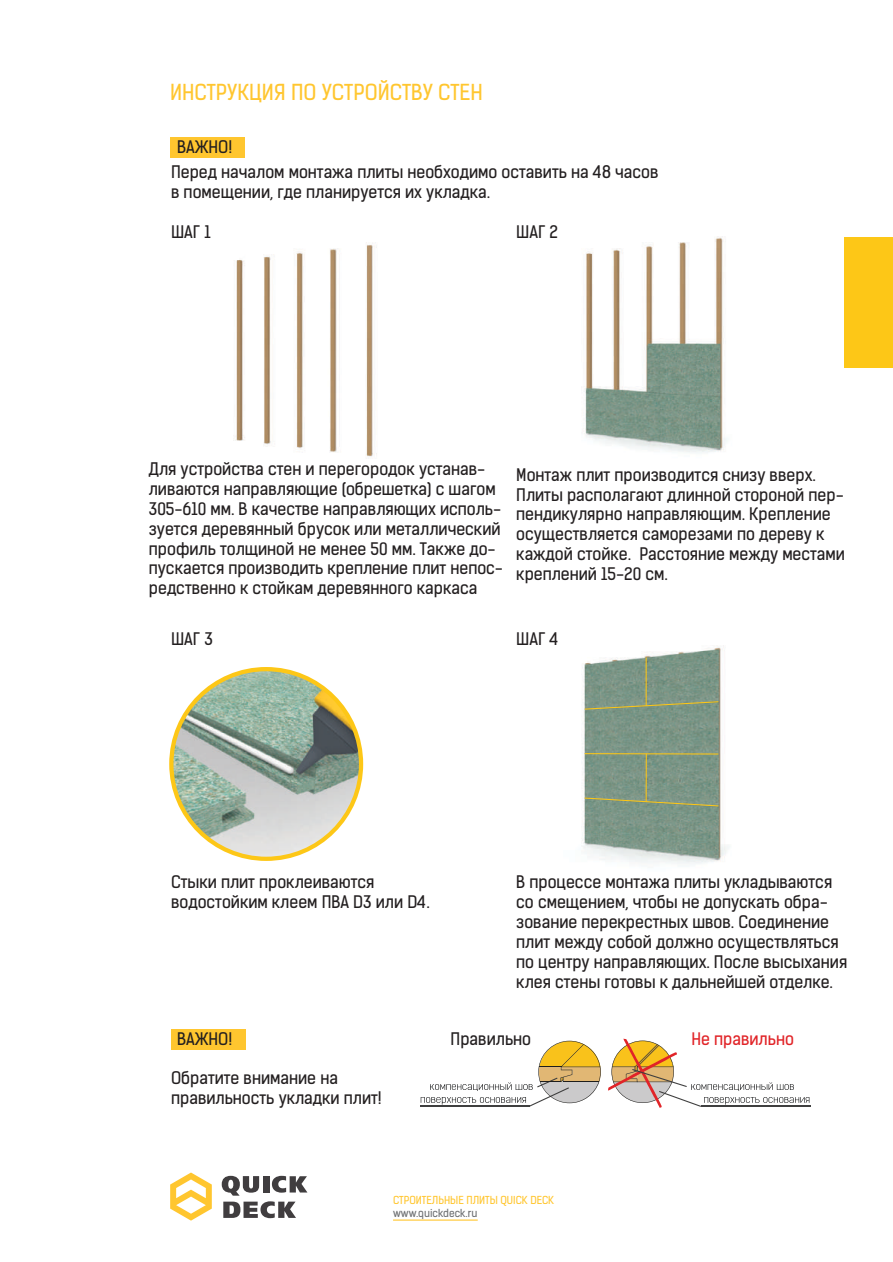
<style>
.page{position:relative;width:893px;height:1262px;background:#fff}
.page>*{position:absolute;margin:0;border:0;box-sizing:border-box;transform-origin:0 0}
.t1{font:21px "Kelson Sans Regular RU";color:#ffc62f}
.t2{font:16.5px/19.8px "Kelson Sans Regular RU";color:#231f20}
.t3{font:16.5px "Kelson Sans Regular RU";color:#e12428}
.t4{font:10.5px "Kelson Sans Regular RU";color:#ffc62f}
.t5{font:10.5px "Kelson Sans Regular RU";color:#6d6f71}
</style>
<div class="page">
<div style="left:844px;top:237px;width:49px;height:130px;background:#fdc717"></div>
<div style="left:170px;top:137px;width:74px;height:20px;background:#ffc62f"></div>
<svg style="left:272px;top:1175px;width:35px;height:17px"></svg>
<div style="left:263px;top:1176px;width:6px;height:16px;background:#403d3f"></div>
<svg style="left:222px;top:1175px;width:37px;height:20px"></svg>
<svg style="left:223px;top:1201px;width:73px;height:17px"></svg>
<svg style="left:170px;top:1172px;width:42px;height:48px"></svg>
<img style="left:233px;top:242px;width:144px;height:217px">
<img style="left:584px;top:237px;width:143px;height:216px">
<img style="left:582px;top:647px;width:147px;height:217px">
<img style="left:171px;top:668px;width:190px;height:190px;border-radius:95px">
<div style="left:169px;top:667px;width:194px;height:194px;border:4px solid #fdc717;border-radius:50%"></div>
<svg style="left:583px;top:797px;width:136px;height:10px"></svg>
<hr style="left:584px;top:753px;width:134px;height:1px;background:#fdc717">
<svg style="left:583px;top:700px;width:136px;height:10px"></svg>
<hr style="left:645px;top:753px;width:1px;height:48px;background:#fdc717">
<hr style="left:645px;top:657px;width:1px;height:48px;background:#fdc717">
<hr style="left:700px;top:1105px;width:110px;height:1px;background:#3f3f3f">
<svg style="left:420px;top:1040px;width:181px;height:66px"></svg>
<svg style="left:608px;top:1038px;width:201px;height:70px"></svg>
<div style="left:171px;top:1029px;width:75px;height:20px;background:#ffc62f"></div>
<hr style="left:393px;top:1219px;width:84px;height:1px;background:#ffc62f">
<p class="t1" style="left:170px;top:84px;width:314px">ИНСТРУКЦИЯ ПО УСТРОЙСТВУ СТЕН</p>
<p class="t2" style="left:171px;top:136px;width:489px;line-height:25.5px;text-indent:6px">ВАЖНО!<br>Перед началом монтажа плиты необходимо оставить на 48 часов</p>
<p class="t2" style="left:171px;top:184px;width:320px">в помещении, где планируется их укладка.</p>
<p class="t2" style="left:171px;top:223px;width:41px">ШАГ 1</p>
<p class="t2" style="left:516px;top:223px;width:43px">ШАГ 2</p>
<p class="t2" style="left:149px;top:461px;width:356px">Для устройства стен и перегородок устанав&shy;ливаются направляющие (обрешетка) с шагом 305-610 мм. В качестве направляющих исполь&shy;зуется деревянный брусок или металлический профиль толщиной не менее 50 мм. Также до&shy;пускается производить крепление плит непос&shy;редственно к стойкам деревянного каркаса</p>
<p class="t2" style="left:171px;top:631px;width:43px">ШАГ 3</p>
<p class="t2" style="left:516px;top:467px;width:330px">Монтаж плит производится снизу вверх.<br>Плиты располагают длинной стороной пер&shy;пендикулярно направляющим. Крепление осуществляется саморезами по дереву к каждой стойке. Расстояние между местами креплений 15-20 см.</p>
<p class="t2" style="left:516px;top:631px;width:44px">ШАГ 4</p>
<p class="t2" style="left:171px;top:874px;width:260px">Стыки плит проклеиваются водостойким клеем ПВА D3 или D4.</p>
<p class="t2" style="left:516px;top:874px;width:332px">В процессе монтажа плиты укладываются со смещением, чтобы не допускать обра&shy;зование перекрестных швов. Соединение плит между собой должно осуществляться по центру направляющих. После высыхания клея стены готовы к дальнейшей отделке.</p>
<p class="t2" style="left:177px;top:1030px;width:57px">ВАЖНО!</p>
<p class="t2" style="left:171px;top:1070px;width:212px">Обратите внимание на правильность укладки плит!</p>
<p class="t2" style="left:450px;top:1031px;width:82px">Правильно</p>
<p class="t3" style="left:691px;top:1032px;width:104px">Не правильно</p>
<p class="t4" style="left:393px;top:1196px;width:163px">СТРОИТЕЛЬНЫЕ ПЛИТЫ QUICK DECK</p>
<p class="t5" style="left:393px;top:1209px;width:86px">www.quickdeck.ru</p>
</div>
